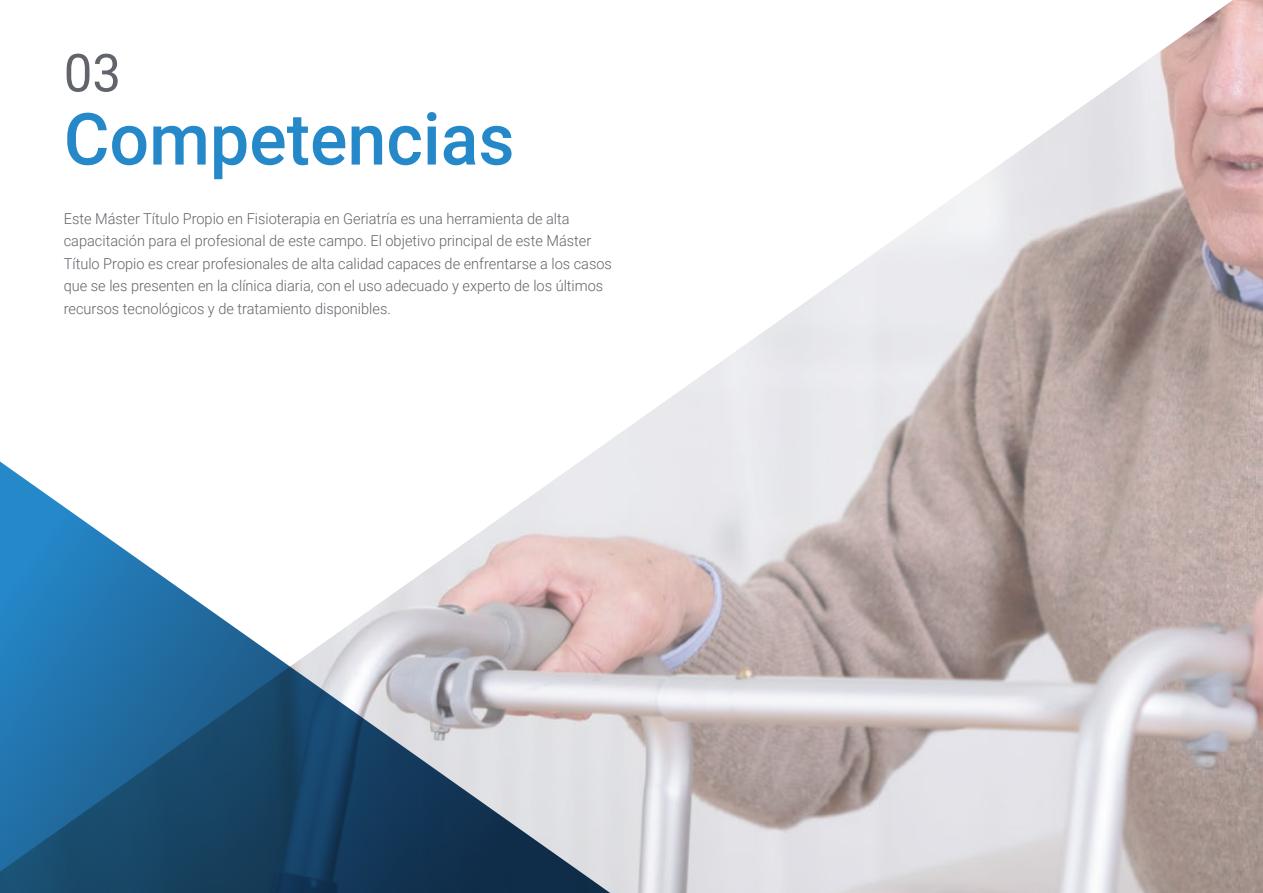
<style>
.page{position:relative;width:1263px;height:893px;background:#fff}
.page>*{position:absolute;margin:0;border:0;box-sizing:border-box;transform-origin:0 0}
.t1{font:500 72px "Roboto";color:#2488c9}
.t2{font:52.5px "Roboto";color:#61646a}
.t3{font:300 15px/22.5px "Roboto";color:#61646a}
</style>
<div class="page">
<img style="left:602px;top:0;width:661px;height:893px">
<svg style="left:0;top:446px;width:640px;height:447px"></svg>
<h2 class="t2" style="left:64px;top:36px;width:59px">03</h2>
<h1 class="t1" style="left:64px;top:89px;width:452px">Competencias</h1>
<p class="t3" style="left:64px;top:207px;width:550px">Este Máster Título Propio en Fisioterapia en Geriatría es una herramienta de alta capacitación para el profesional de este campo. El objetivo principal de este Máster Título Propio es crear profesionales de alta calidad capaces de enfrentarse a los casos que se les presenten en la clínica diaria, con el uso adecuado y experto de los últimos recursos tecnológicos y de tratamiento disponibles.</p>
</div>
